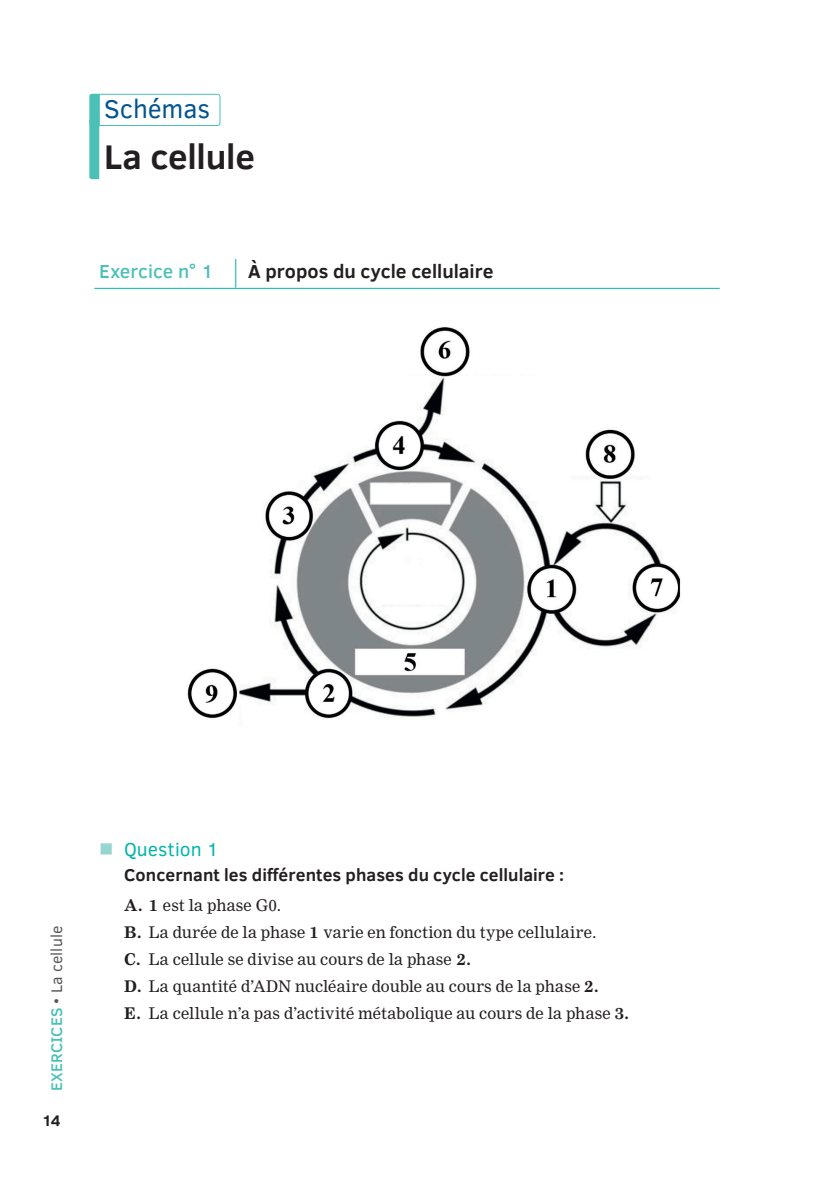
<style>
.page{position:relative;width:819px;height:1191px;background:#fff}
.page>*{position:absolute;margin:0;border:0;box-sizing:border-box;transform-origin:0 0}
.t1{font:700 35px "Clear Sans";letter-spacing:-.01em;color:#231f20}
.t2{font:26.25px "Clear Sans";letter-spacing:-.005em;color:#01548f}
.t3{font:700 19.25px "Clear Sans";color:#231f20}
.t4{font:500 19.25px "Clear Sans";color:#4ac0b7}
.t5{font:19.25px "Clear Sans";letter-spacing:.005em;color:#00b5a9}
.t6{font:700 17.5px "Clear Sans";letter-spacing:.005em;color:#231f20}
.t7{font:15.75px/26.9px "Nimrod MT Std";letter-spacing:.01em;color:#231f20}
.t8{font:15.75px "Clear Sans";letter-spacing:.01em;color:#57585a}
.t9{font:700 15.75px "Clear Sans";color:#231f20}
.s1{font-weight:500;color:#4ac0b7}
.s2{color:#96d5d0}
.s3{font-weight:700}
</style>
<div class="page">
<svg style="left:89px;top:93px;width:132px;height:86px"></svg>
<svg style="left:235px;top:259px;width:1px;height:29px"></svg>
<hr style="left:94px;top:288px;width:625px;height:1px;background:#00b5a9">
<img style="left:187px;top:327px;width:494px;height:392px">
<h2 class="t2" style="left:104px;top:92px;width:107px">Schémas</h2>
<h1 class="t1" style="left:104px;top:131px;width:152px">La cellule</h1>
<p class="t4" style="left:99px;top:258px;width:116px">Exercice n° 1</p>
<p class="t3" style="left:248px;top:257px;width:247px">À propos du cycle cellulaire</p>
<p class="t8" style="left:46px;top:1091px;width:167px;rotate:-90deg"><span class="s1">EXERCICES</span> • La cellule</p>
<p class="t9" style="left:42px;top:1108px;width:20px">14</p>
<p class="t5" style="left:99px;top:836px;width:121px"><span class="s2">■</span> Question 1</p>
<p class="t6" style="left:124px;top:862px;width:441px">Concernant les différentes phases du cycle cellulaire :</p>
<p class="t7" style="left:124px;top:891px;width:506px"><span class="s3">A. 1</span> est la phase G0.<br><span class="s3">B.</span> La durée de la phase <span class="s3">1</span> varie en fonction du type cellulaire.<br><span class="s3">C.</span> La cellule se divise au cours de la phase <span class="s3">2.<br>D.</span> La quantité d’ADN nucléaire double au cours de la phase <span class="s3">2.<br>E.</span> La cellule n’a pas d’activité métabolique au cours de la phase <span class="s3">3.</span></p>
</div>
